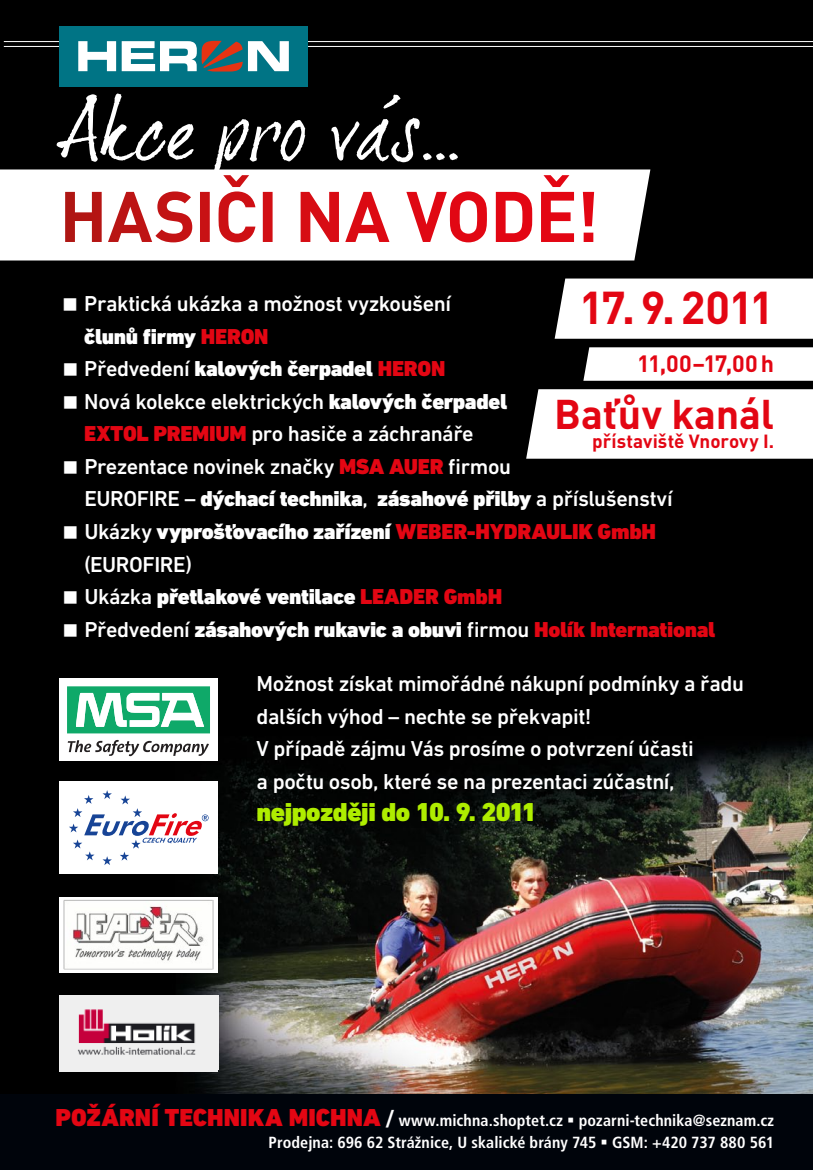
<style>
.page{position:relative;width:813px;height:1170px;background:#fff}
.page>*{position:absolute;margin:0;border:0;box-sizing:border-box;transform-origin:0 0}
.t1{font:700 45.45px "DINCE";letter-spacing:-.045em;color:#e30613}
.t2{font:700 40.95px "DINCE";letter-spacing:-.005em;color:#e30613}
.t3{font:900 26.4px "DIN Next LT Pro";letter-spacing:-.015em;color:#afed00}
.t4{font:900 25.05px "DIN Next LT Pro";letter-spacing:.005em;color:#e30613}
.t5{font:700 23.25px "DINCE";letter-spacing:-.02em;color:#e30613}
.t6{font:500 22.05px/32.5px "DIN Next LT Pro";letter-spacing:-.02em;color:#fff}
.t7{font:700 18.75px "DINCE";letter-spacing:.005em;color:#e30613}
.t8{font:700 condensed 16.05px/21.5px "Frutiger CE";letter-spacing:.005em;color:#fff;text-align:right}
.s1{font-weight:900}
.s2{font-weight:900;color:#e30613}
.s3{font-family:"DINCE";font-stretch:normal;font-size:20.55px}
</style>
<div class="page">
<div style="left:0;top:0;width:812px;height:1169px;background:#000"></div>
<img style="left:115px;top:260px;width:697px;height:833px">
<div style="left:0;top:169px;width:650px;height:91px;background:#fff"></div>
<div style="left:554px;top:278px;width:258px;height:61px;background:#fff"></div>
<svg style="left:583px;top:347px;width:229px;height:34px;background:#f7f7f7"></svg>
<div style="left:526px;top:389px;width:286px;height:69px;background:#fff"></div>
<svg style="left:57px;top:93px;width:536px;height:149px"></svg>
<div style="left:0;top:1093px;width:812px;height:76px;background:#00040b"></div>
<hr style="left:4px;top:41px;width:808px;height:1px;background:#fff">
<hr style="left:4px;top:46px;width:808px;height:1px;background:#fff">
<div style="left:59px;top:26px;width:248px;height:60px;background:#007485"></div>
<svg style="left:78px;top:41px;width:211px;height:30px"></svg>
<div style="left:59px;top:896px;width:159px;height:76px;background:#fff"></div>
<img style="left:63px;top:899px;width:151px;height:70px">
<div style="left:59px;top:995px;width:159px;height:76px;background:#efefef"></div>
<img style="left:78px;top:1009px;width:118px;height:46px">
<div style="left:59px;top:781px;width:159px;height:93px;background:#fff"></div>
<svg style="left:69px;top:790px;width:139px;height:75px"></svg>
<div style="left:59px;top:678px;width:159px;height:82px;background:#fff"></div>
<svg style="left:67px;top:686px;width:143px;height:47px"></svg>
<svg style="left:68px;top:739px;width:141px;height:17px"></svg>
<h1 class="t1" style="left:579px;top:278px;width:196px">17. 9. 2011</h1>
<p class="t5" style="left:637px;top:348px;width:138px">11,00–17,00 h</p>
<h2 class="t2" style="left:553px;top:386px;width:221px">Baťův kanál</h2>
<p class="t7" style="left:591px;top:428px;width:183px">přístaviště Vnorovy I.</p>
<p class="t6" style="left:84px;top:287px;width:632px">Praktická ukázka a možnost vyzkoušení<br><span class="s1">člunů firmy</span> <span class="s2">HERON<br></span>Předvedení <span class="s1">kalových čerpadel</span> <span class="s2">HERON<br></span>Nová kolekce elektrických <span class="s1">kalových čerpadel<br></span><span class="s2">EXTOL Premium</span> pro hasiče a záchranáře<br>Prezentace novinek značky <span class="s2">MSA AUER</span> firmou<br>EUROFIRE – <span class="s1">dýchací technika</span>, <span class="s1">zásahové přilby</span> a příslušenství Ukázky <span class="s1">vyprošťovacího zařízení</span> <span class="s2">WEBER-HYDRAULIK GmbH </span>(EUROFIRE)<br>Ukázka <span class="s1">přetlakové ventilace</span> <span class="s2">LEADER GmbH<br></span>Předvedení <span class="s1">zásahových rukavic a obuvi</span> firmou <span class="s2">Holík International</span></p>
<p class="t6" style="left:256px;top:667px;width:488px">Možnost získat mimořádné nákupní podmínky a řadu dalších výhod – nechte se překvapit!<br>V případě zájmu Vás prosíme o potvrzení účasti<br>a počtu osob, které se na prezentaci zúčastní,</p>
<p class="t3" style="left:256px;top:796px;width:282px">nejpozději do 10. 9. 2011</p>
<p class="t4" style="left:55px;top:1102px;width:278px">POŽÁRNÍ TECHNIKA Michna</p>
<p class="t8" style="left:268px;top:1109px;width:506px"><span class="s3">/</span> www.michna.shoptet.cz ▪ pozarni-technika@seznam.cz<br>Prodejna: 696 62 Strážnice, U skalické brány 745 ▪ GSM: +420 737 880 561</p>
</div>
